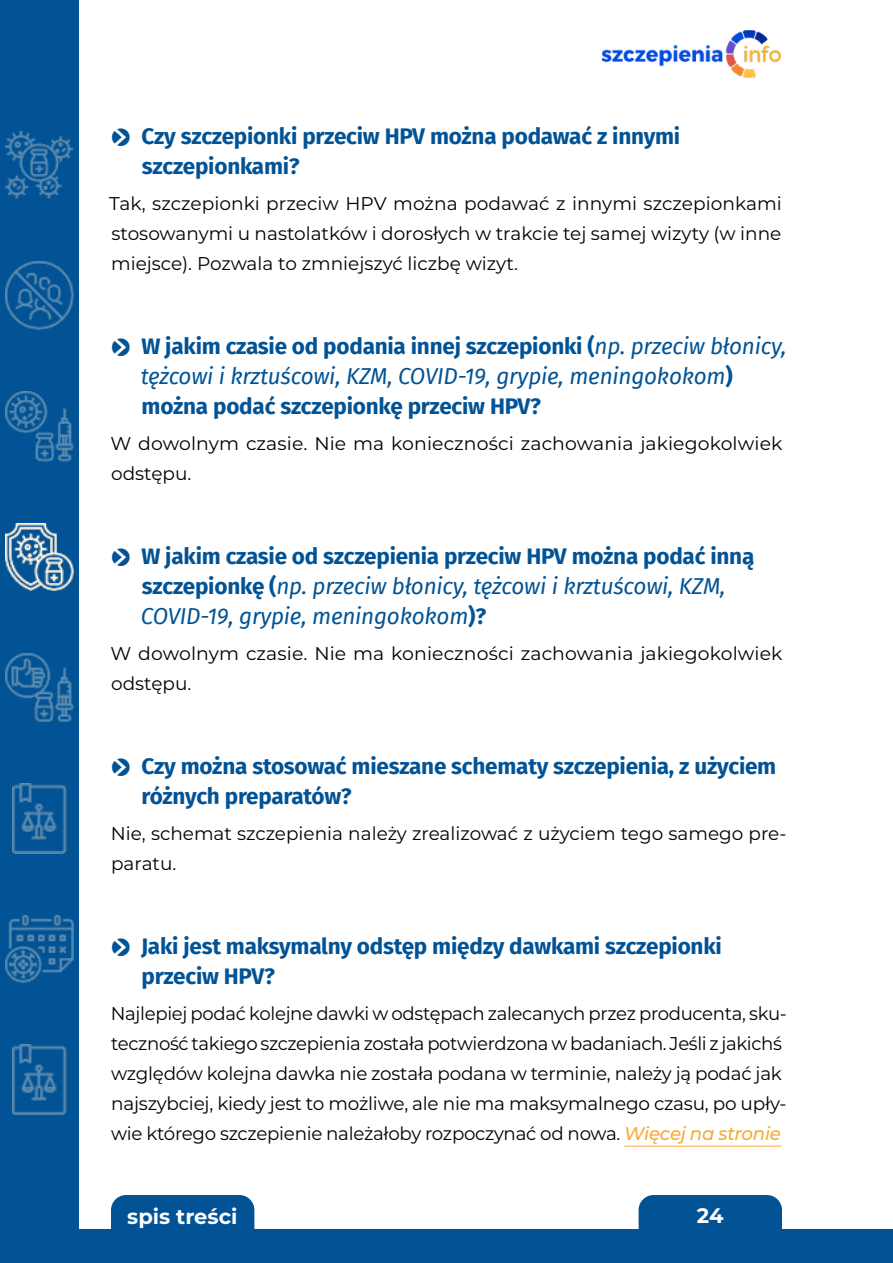
<style>
.page{position:relative;width:893px;height:1263px;background:#fff}
.page>*{position:absolute;margin:0;border:0;box-sizing:border-box;transform-origin:0 0}
.t1{font:700 22.5px/30px "Fira Sans";letter-spacing:-.01em;color:#025395}
.t2{font:italic 22.5px/30px "Fira Sans";letter-spacing:-.01em;color:#025395}
.t3{font:700 21px "Montserrat";color:#fff}
.t4{font:18.45px/30px "Montserrat";letter-spacing:-.01em;color:#000}
.s1{font-family:"Pointers";font-weight:400}
.s2{font-weight:400;font-style:italic}
.s3{font-family:"Pointers";font-style:normal}
.s4{font-weight:700;font-style:normal}
.s5{font-weight:500;font-style:italic;color:#f6ab36}
</style>
<div class="page">
<div style="left:0;top:0;width:79px;height:1260px;background:#025395"></div>
<img style="left:6px;top:131px;width:67px;height:67px">
<img style="left:6px;top:262px;width:67px;height:67px">
<img style="left:6px;top:391px;width:67px;height:70px">
<img style="left:6px;top:654px;width:67px;height:67px">
<img style="left:12px;top:783px;width:54px;height:70px">
<img style="left:6px;top:915px;width:67px;height:67px">
<img style="left:12px;top:1044px;width:54px;height:70px">
<img style="left:6px;top:523px;width:67px;height:67px">
<hr style="left:624px;top:1146px;width:157px;height:1px;background:#f6ab36">
<img style="left:601px;top:31px;width:180px;height:46px">
<div style="left:111px;top:1195px;width:143px;height:60px;background:#025395;border-radius:15px"></div>
<div style="left:639px;top:1195px;width:143px;height:68px;background:#025395;border-radius:15px"></div>
<div style="left:0;top:1230px;width:893px;height:33px;background:#025395"></div>
<p class="t1" style="left:142px;top:120px;width:540px;text-indent:-30px"><span class="s1">O</span> Czy szczepionki przeciw HPV można podawać z innymi szczepionkami?</p>
<p class="t4" style="left:109px;top:188px;width:674px;text-align:justify">Tak, szczepionki przeciw HPV można podawać z innymi szczepionkami stosowanymi u nastolatków i dorosłych w trakcie tej samej wizyty (w inne miejsce). Pozwala to zmniejszyć liczbę wizyt.</p>
<p class="t1" style="left:141px;top:330px;width:647px;text-indent:-29px"><span class="s1">O</span> W jakim czasie od podania innej szczepionki (<span class="s2">np. przeciw błonicy, tężcowi i krztuścowi, KZM, COVID-19, grypie, meningokokom</span>) można podać szczepionkę przeciw HPV?</p>
<p class="t4" style="left:110px;top:428px;width:673px">W dowolnym czasie. Nie ma konieczności zachowania jakiegokolwiek odstępu.</p>
<p class="t2" style="left:141px;top:541px;width:615px;text-indent:-29px"><span class="s3">O</span> <span class="s4">W jakim czasie od szczepienia przeciw HPV można podać inną szczepionkę (</span>np. przeciw błonicy, tężcowi i krztuścowi, KZM,<br>COVID-19, grypie, meningokokom<span class="s4">)?</span></p>
<p class="t4" style="left:110px;top:638px;width:673px">W dowolnym czasie. Nie ma konieczności zachowania jakiegokolwiek odstępu.</p>
<p class="t1" style="left:142px;top:750px;width:636px;text-indent:-30px"><span class="s1">O</span> Czy można stosować mieszane schematy szczepienia, z użyciem różnych preparatów?</p>
<p class="t4" style="left:111px;top:818px;width:677px">Nie, schemat szczepienia należy zrealizować z użyciem tego samego pre&shy;paratu.</p>
<p class="t1" style="left:142px;top:930px;width:582px;text-indent:-30px"><span class="s1">O</span> Jaki jest maksymalny odstęp między dawkami szczepionki przeciw HPV?</p>
<p class="t4" style="left:111px;top:998px;width:677px">Najlepiej podać kolejne dawki w odstępach zalecanych przez producenta, sku&shy;teczność takiego szczepienia została potwierdzona w badaniach. Jeśli z jakichś względów kolejna dawka nie została podana w terminie, należy ją podać jak najszybciej, kiedy jest to możliwe, ale nie ma maksymalnego czasu, po upły&shy;wie którego szczepienie należałoby rozpoczynać od nowa. <span class="s5">Więcej na stronie</span></p>
<p class="t3" style="left:127px;top:1202px;width:112px">spis treści</p>
<p class="t3" style="left:697px;top:1200px;width:28px">24</p>
</div>
